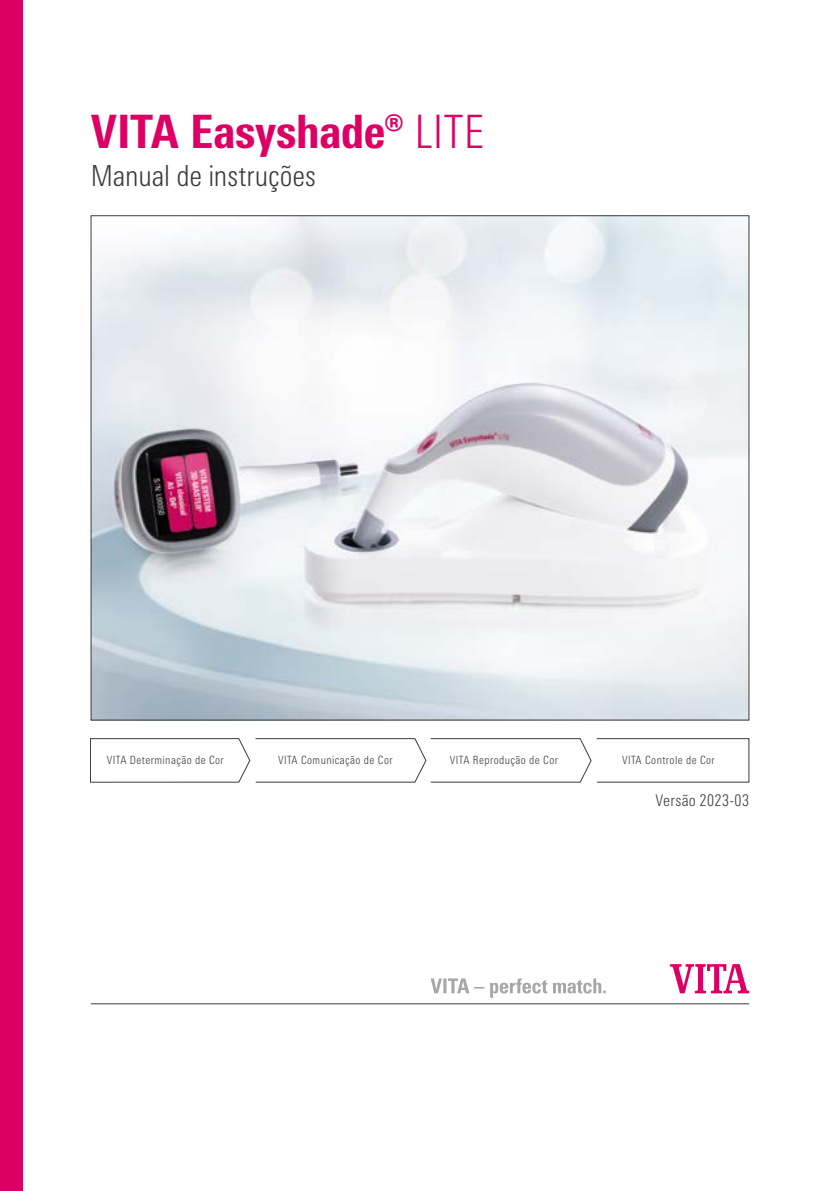
<style>
.page{position:relative;width:840px;height:1191px;background:#fff}
.page>*{position:absolute;margin:0;border:0;box-sizing:border-box;transform-origin:0 0}
.t1{font:800 condensed 46px "Univers Next Pro";letter-spacing:-.005em;color:#dd0064}
.t2{font:300 condensed 29px "Univers Next Pro";letter-spacing:-.005em;color:#3b3b3a}
.t3{font:300 condensed 16px "Univers Next Pro";letter-spacing:.03em;color:#3b3b3a}
.t4{font:300 condensed 11.4px "Univers Next Pro";letter-spacing:.04em;color:#3b3b3a}
.s1{font-weight:300}
</style>
<div class="page">
<img style="left:93px;top:217px;width:653px;height:501px">
<hr style="left:91px;top:1003px;width:657px;height:1px;background:#3b3b3a">
<div style="left:0;top:0;width:23px;height:1191px;background:#dd0064"></div>
<svg style="left:670px;top:964px;width:78px;height:29px"></svg>
<svg style="left:430px;top:978px;width:175px;height:19px"></svg>
<svg style="left:90px;top:738px;width:658px;height:44px"></svg>
<h1 class="t1" style="left:91px;top:104px;width:394px">VITA Easyshade® <span class="s1">LITE</span></h1>
<h2 class="t2" style="left:91px;top:159px;width:226px">Manual de instruções</h2>
<p class="t4" style="left:107px;top:753px;width:118px">VITA Determinação de Cor</p>
<p class="t4" style="left:278px;top:753px;width:116px">VITA Comunicação de Cor</p>
<p class="t4" style="left:449px;top:753px;width:109px">VITA Reprodução de Cor</p>
<p class="t4" style="left:621px;top:753px;width:94px">VITA Controle de Cor</p>
<h3 class="t3" style="left:655px;top:791px;width:95px">Versão 2023-03</h3>
</div>
